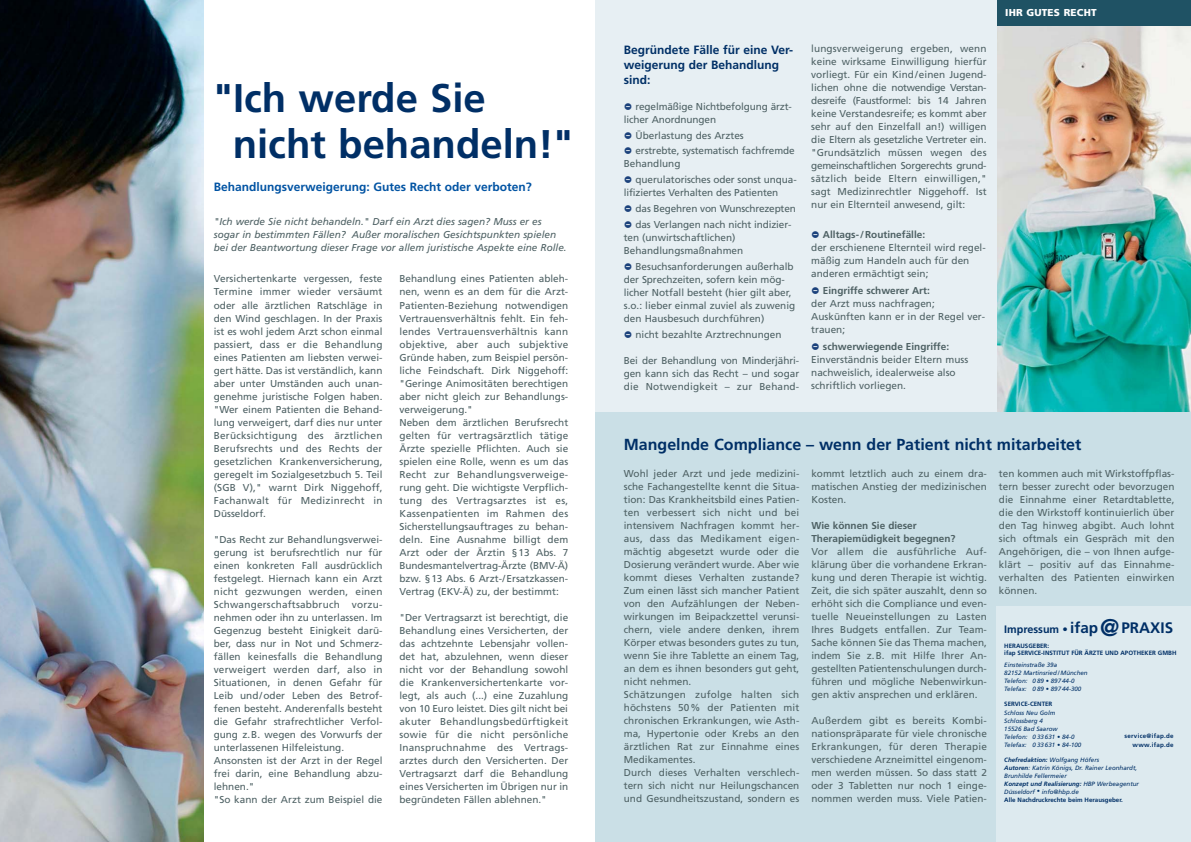
<style>
.page{position:relative;width:1191px;height:842px;background:#fff}
.page>*{position:absolute;margin:0;border:0;box-sizing:border-box;transform-origin:0 0}
.t1{font:700 40px/46px "Frutiger";color:#002f66}
.t2{font:700 24.1px "Frutiger";color:#002f66}
.t3{font:700 16px "Frutiger";color:#002f66}
.t4{font:700 15.2px "Frutiger";color:#002f66}
.t5{font:700 12px/15px "Frutiger";color:#002f66}
.t6{font:700 12px "Frutiger";color:#0053a3}
.t7{font:700 10.8px "Frutiger";color:#002f66}
.t8{font:10px/13px "Frutiger";color:#4e6164}
.t9{font:italic 10px/13px "Frutiger";color:#4e6164}
.t10{font:700 10px/13px "Frutiger";color:#4e6164}
.t11{font:900 10px "Frutiger";letter-spacing:.02em;color:#fff}
.t12{font:italic 6.2px/8px "Frutiger";color:#002f66}
.t13{font:700 6.2px/7.4px "Frutiger";color:#002f66}
.t14{font:700 6.2px/9px "Frutiger";letter-spacing:.045em;color:#002f66;text-align:right}
.s1{font-size:15.2px}
.s2{font-weight:700}
</style>
<div class="page">
<div style="left:595px;top:0;width:596px;height:471px;background:#e7eff3"></div>
<img style="left:997px;top:25px;width:194px;height:388px">
<div style="left:595px;top:413px;width:596px;height:429px;background:#cadfe6"></div>
<img style="left:0;top:0;width:204px;height:842px">
<div style="left:996px;top:607px;width:195px;height:235px;background:#ddeaef"></div>
<div style="left:997px;top:0;width:194px;height:25px;background:#1f5264"></div>
<h1 class="t1" style="left:233px;top:78px;width:342px;text-indent:-19px">"Ich werde Sie nicht behandeln!"</h1>
<p class="t6" style="left:214px;top:182px;width:319px">Behandlungsverweigerung: Gutes Recht oder verboten?</p>
<p class="t9" style="left:214px;top:216px;width:354px">"Ich werde Sie nicht behandeln." Darf ein Arzt dies sagen? Muss er es sogar in bestimmten Fällen? Außer moralischen Gesichtspunkten spielen bei der Beantwortung dieser Frage vor allem juristische Aspekte eine Rolle.</p>
<p class="t8" style="left:214px;top:273px;width:170px;text-align:justify">Versichertenkarte vergessen, feste Termine immer wieder versäumt oder alle ärztlichen Ratschläge in den Wind geschlagen. In der Praxis ist es wohl jedem Arzt schon einmal passiert, dass er die Behandlung eines Patienten am liebsten verwei&shy;gert hätte. Das ist verständlich, kann aber unter Umständen auch unan&shy;genehme juristische Folgen haben. "Wer einem Patienten die Behand&shy;lung verweigert, darf dies nur unter Berücksichtigung des ärztlichen Berufsrechts und des Rechts der gesetzlichen Krankenversicherung, geregelt im Sozialgesetzbuch 5. Teil (SGB V)," warnt Dirk Niggehoff, Fachanwalt für Medizinrecht in Düsseldorf.</p>
<p class="t8" style="left:214px;top:533px;width:170px">"Das Recht zur Behandlungsverwei&shy;gerung ist berufsrechtlich nur für einen konkreten Fall ausdrücklich festgelegt. Hiernach kann ein Arzt nicht gezwungen werden, einen<br>Schwangerschaftsabbruch vorzu&shy;nehmen oder ihn zu unterlassen. Im<br>Gegenzug besteht Einigkeit darü&shy;ber, dass nur in Not und Schmerz&shy;fällen keinesfalls die Behandlung verweigert werden darf, also in<br>Situationen, in denen Gefahr für<br>Leib und/oder Leben des Betrof&shy;fenen besteht. Anderenfalls besteht die Gefahr strafrechtlicher Verfol&shy;gung z.B. wegen des Vorwurfs der unterlassenen Hilfeleistung.<br>Ansonsten ist der Arzt in der Regel frei darin, eine Behandlung abzu&shy;lehnen."<br>"So kann der Arzt zum Beispiel die</p>
<p class="t8" style="left:399px;top:273px;width:170px">Behandlung eines Patienten ableh&shy;nen, wenn es an dem für die Arzt-Patienten-Beziehung notwendigen Vertrauensverhältnis fehlt. Ein feh&shy;lendes Vertrauensverhältnis kann objektive, aber auch subjektive Gründe haben, zum Beispiel persön&shy;liche Feindschaft. Dirk Niggehoff: "Geringe Animositäten berechtigen aber nicht gleich zur Behandlungs&shy;verweigerung."<br>Neben dem ärztlichen Berufsrecht gelten für vertragsärztlich tätige Ärzte spezielle Pflichten. Auch sie spielen eine Rolle, wenn es um das Recht zur Behandlungsverweige&shy;rung geht. Die wichtigste Verpflich&shy;tung des Vertragsarztes ist es, Kassenpatienten im Rahmen des Sicherstellungsauftrages zu behan&shy;deln. Eine Ausnahme billigt dem Arzt oder der Ärztin §13 Abs. 7<br>Bundesmantelvertrag-Ärzte (BMV-Ä) bzw. §13 Abs. 6 Arzt-/Ersatzkassen-Vertrag (EKV-Ä) zu, der bestimmt:</p>
<p class="t8" style="left:399px;top:611px;width:170px;text-align:justify">"Der Vertragsarzt ist berechtigt, die Behandlung eines Versicherten, der das achtzehnte Lebensjahr vollen&shy;det hat, abzulehnen, wenn dieser nicht vor der Behandlung sowohl die Krankenversichertenkarte vor&shy;legt, als auch (...) eine Zuzahlung von 10 Euro leistet. Dies gilt nicht bei akuter Behandlungsbedürftigkeit sowie für die nicht persönliche Inanspruchnahme des Vertrags&shy;arztes durch den Versicherten. Der Vertragsarzt darf die Behandlung eines Versicherten im Übrigen nur in begründeten Fällen ablehnen."</p>
<p class="t5" style="left:624px;top:43px;width:171px">Begründete Fälle für eine Ver&shy;weigerung der Behandlung sind:</p>
<p class="t8" style="left:624px;top:100px;width:170px;text-indent:11px">regelmäßige Nichtbefolgung ärzt&shy;licher Anordnungen</p>
<p class="t8" style="left:635px;top:128px;width:161px;line-height:15.8px">Überlastung des Arztes<br>erstrebte, systematisch fachfremde</p>
<p class="t8" style="left:635px;top:157px;width:163px;line-height:15.8px;text-indent:-12px">Behandlung<br>querulatorisches oder sonst unqua-</p>
<p class="t8" style="left:635px;top:186px;width:162px;line-height:15.8px;text-indent:-12px">lifiziertes Verhalten des Patienten das Begehren von Wunschrezepten das Verlangen nach nicht indizier-</p>
<p class="t8" style="left:624px;top:232px;width:121px">ten (unwirtschaftlichen)<br>Behandlungsmaßnahmen</p>
<p class="t8" style="left:624px;top:260px;width:173px;text-indent:12px">Besuchsanforderungen außerhalb der Sprechzeiten, sofern kein mög&shy;licher Notfall besteht (hier gilt aber, s.o.: lieber einmal zuviel als zuwenig den Hausbesuch durchführen)</p>
<p class="t8" style="left:635px;top:328px;width:148px">nicht bezahlte Arztrechnungen</p>
<p class="t8" style="left:624px;top:354px;width:177px;text-align:justify">Bei der Behandlung von Minderjähri&shy;gen kann sich das Recht – und sogar die Notwendigkeit – zur Behand-</p>
<p class="t8" style="left:811px;top:43px;width:177px;text-align:justify">lungsverweigerung ergeben, wenn keine wirksame Einwilligung hierfür vorliegt. Für ein Kind/einen Jugend&shy;lichen ohne die notwendige Verstan&shy;desreife (Faustformel: bis 14 Jahren keine Verstandesreife; es kommt aber sehr auf den Einzelfall an!) willigen die Eltern als gesetzliche Vertreter ein. "Grundsätzlich müssen wegen des gemeinschaftlichen Sorgerechts grund&shy;sätzlich beide Eltern einwilligen," sagt Medizinrechtler Niggehoff. Ist nur ein Elternteil anwesend, gilt:</p>
<p class="t10" style="left:823px;top:228px;width:104px">Alltags-/Routinefälle:</p>
<p class="t8" style="left:811px;top:241px;width:176px">der erschienene Elternteil wird regel&shy;mäßig zum Handeln auch für den anderen ermächtigt sein;</p>
<p class="t10" style="left:823px;top:285px;width:108px">Eingriffe schwerer Art:</p>
<p class="t8" style="left:811px;top:298px;width:175px">der Arzt muss nachfragen;<br>Auskünften kann er in der Regel ver&shy;trauen;</p>
<p class="t10" style="left:823px;top:341px;width:128px">schwerwiegende Eingriffe:</p>
<p class="t8" style="left:811px;top:354px;width:158px">Einverständnis beider Eltern muss nachweislich, idealerweise also schriftlich vorliegen.</p>
<p class="t11" style="left:1005px;top:9px;width:93px">IHR GUTES RECHT</p>
<h3 class="t3" style="left:624px;top:438px;width:459px">Mangelnde Compliance – wenn der Patient nicht mitarbeitet</h3>
<p class="t8" style="left:624px;top:468px;width:177px">Wohl jeder Arzt und jede medizini&shy;sche Fachangestellte kennt die Situa&shy;tion: Das Krankheitsbild eines Patien&shy;ten verbessert sich nicht und bei intensivem Nachfragen kommt her&shy;aus, dass das Medikament eigen&shy;mächtig abgesetzt wurde oder die Dosierung verändert wurde. Aber wie kommt dieses Verhalten zustande?<br>Zum einen lässt sich mancher Patient von den Aufzählungen der Neben&shy;wirkungen im Beipackzettel verunsi&shy;chern, viele andere denken, ihrem Körper etwas besonders gutes zu tun, wenn Sie ihre Tablette an einem Tag, an dem es ihnen besonders gut geht, nicht nehmen.<br>Schätzungen zufolge halten sich höchstens 50% der Patienten mit chronischen Erkrankungen, wie Asth&shy;ma, Hypertonie oder Krebs an den ärztlichen Rat zur Einnahme eines Medikamentes.<br>Durch dieses Verhalten verschlech&shy;tern sich nicht nur Heilungschancen und Gesundheitszustand, sondern es</p>
<p class="t8" style="left:811px;top:468px;width:177px;text-align:justify">kommt letztlich auch zu einem dra&shy;matischen Anstieg der medizinischen Kosten.</p>
<p class="t10" style="left:811px;top:520px;width:146px">Wie können Sie dieser<br>Therapiemüdigkeit begegnen?</p>
<p class="t8" style="left:811px;top:546px;width:177px;text-align:justify">Vor allem die ausführliche Auf&shy;klärung über die vorhandene Erkran&shy;kung und deren Therapie ist wichtig.<br>Zeit, die sich später auszahlt, denn so erhöht sich die Compliance und even&shy;tuelle Neueinstellungen zu Lasten Ihres Budgets entfallen. Zur Team-Sache können Sie das Thema machen, indem Sie z.B. mit Hilfe Ihrer An&shy;gestellten Patientenschulungen durch&shy;führen und mögliche Nebenwirkun&shy;gen aktiv ansprechen und erklären.</p>
<p class="t8" style="left:811px;top:715px;width:177px;text-align:justify">Außerdem gibt es bereits Kombi&shy;nationspräparate für viele chronische Erkrankungen, für deren Therapie verschiedene Arzneimittel eingenom&shy;men werden müssen. So dass statt 2 oder 3 Tabletten nur noch 1 einge&shy;nommen werden muss. Viele Patien-</p>
<p class="t8" style="left:999px;top:468px;width:177px;text-align:justify">ten kommen auch mit Wirkstoffpflas&shy;tern besser zurecht oder bevorzugen die Einnahme einer Retardtablette, die den Wirkstoff kontinuierlich über den Tag hinweg abgibt. Auch lohnt sich oftmals ein Gespräch mit den Angehörigen, die – von Ihnen aufge&shy;klärt – positiv auf das Einnahme&shy;verhalten des Patienten einwirken können.</p>
<h2 class="t2" style="left:1100px;top:618px;width:21px">@</h2>
<p class="t13" style="left:1004px;top:642px;width:174px">HERAUSGEBER:<br>ifap SERVICE-INSTITUT FÜR ÄRZTE UND APOTHEKER GMBH</p>
<p class="t7" style="left:1004px;top:625px;width:95px">Impressum • <span class="s1">ifap</span></p>
<h3 class="t4" style="left:1121px;top:622px;width:53px">PRAXIS</h3>
<p class="t12" style="left:1004px;top:661px;width:85px">Einsteinstraße 39a<br>82152 Martinsried / München<br>Telefon: 0 89 • 897 44-0<br>Telefax: 0 89 • 897 44-300</p>
<p class="t13" style="left:1004px;top:700px;width:50px">SERVICE-CENTER</p>
<p class="t12" style="left:1004px;top:710px;width:79px">Schloss Neu Golm<br>Schlossberg 4<br>15526 Bad Saarow<br>Telefon: 0 33 631 • 84-0<br>Telefax: 0 33 631 • 84-100</p>
<p class="t14" style="left:1124px;top:732px;width:51px">service@ifap.de www.ifap.de</p>
<p class="t12" style="left:1004px;top:756px;width:136px"><span class="s2">Chefredaktion:</span> Wolfgang Höfers<br><span class="s2">Autoren</span>: Katrin Königs, Dr. Rainer Leonhardt, Brunhilde Fellermeier<br><span class="s2">Konzept und Realisierung:</span> HBP Werbeagentur Düsseldorf • info@hbp.de</p>
<p class="t13" style="left:1004px;top:797px;width:120px">Alle Nachdruckrechte beim Herausgeber.</p>
</div>
